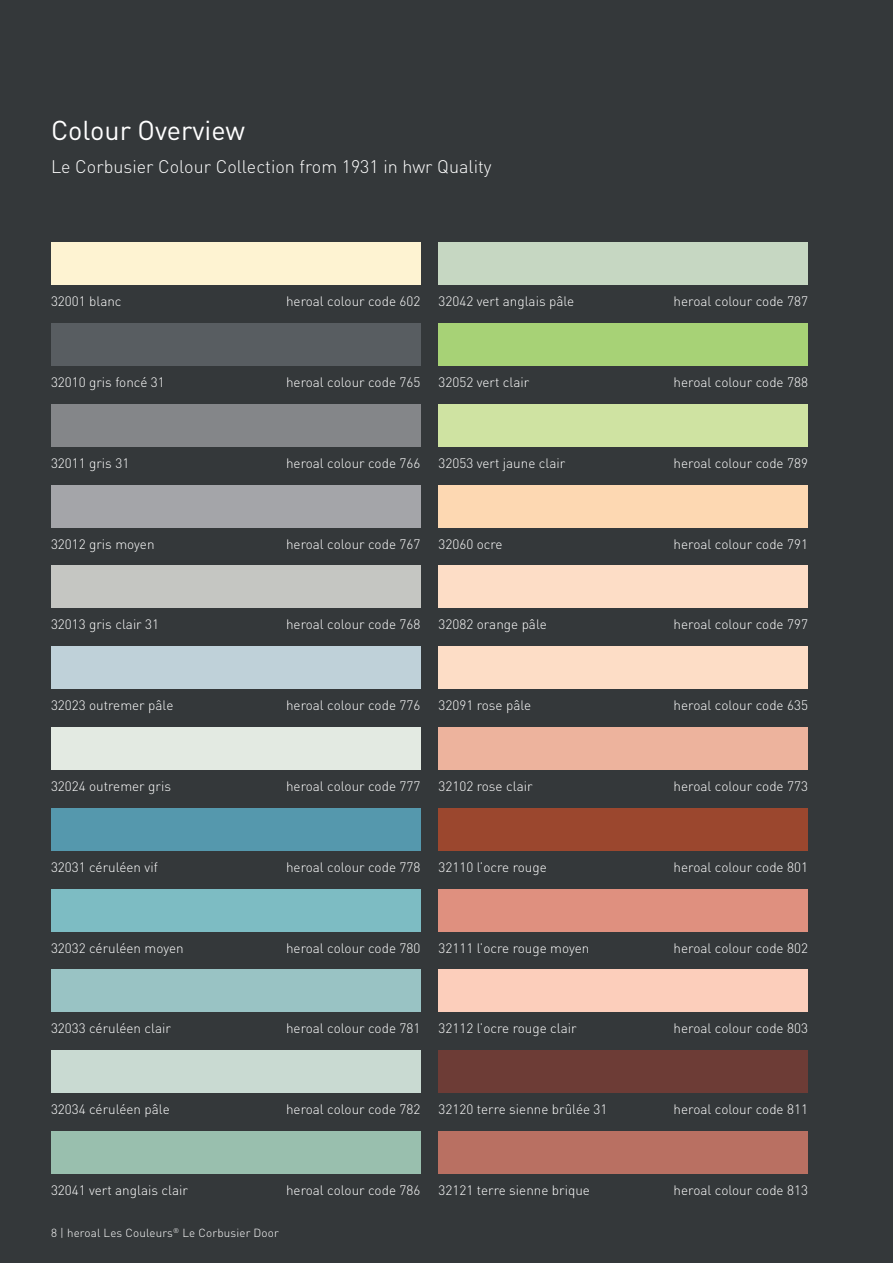
<style>
.page{position:relative;width:893px;height:1263px;background:#34383a}
.page>*{position:absolute;margin:0;border:0;box-sizing:border-box;transform-origin:0 0}
.t1{font:27px "DIN Pro";color:#fff}
.t2{font:300 18px "DIN Pro";color:#fff}
.t3{font:300 13.5px "DIN Pro";color:#fff}
.t4{font:300 11.7px "DIN Pro";letter-spacing:.015em;color:#fff}
</style>
<div class="page">
<div style="left:51px;top:242px;width:369px;height:43px;background:#fef3d2"></div>
<div style="left:51px;top:566px;width:369px;height:42px;background:#c5c6c2"></div>
<div style="left:51px;top:404px;width:369px;height:42px;background:#848689"></div>
<div style="left:51px;top:727px;width:369px;height:43px;background:#e3eae2"></div>
<div style="left:51px;top:969px;width:369px;height:43px;background:#99c3c4"></div>
<div style="left:51px;top:323px;width:369px;height:43px;background:#585d61"></div>
<div style="left:51px;top:646px;width:369px;height:43px;background:#bfd1d9"></div>
<div style="left:51px;top:889px;width:369px;height:42px;background:#7dbcc3"></div>
<div style="left:51px;top:485px;width:369px;height:42px;background:#a4a5a9"></div>
<div style="left:51px;top:808px;width:369px;height:42px;background:#5598ad"></div>
<div style="left:51px;top:1050px;width:369px;height:43px;background:#c9dad2"></div>
<div style="left:51px;top:1131px;width:369px;height:43px;background:#99bfae"></div>
<div style="left:439px;top:485px;width:369px;height:42px;background:#fdd8b2"></div>
<div style="left:439px;top:323px;width:369px;height:43px;background:#a7d276"></div>
<div style="left:439px;top:646px;width:369px;height:43px;background:#fdddc6"></div>
<div style="left:439px;top:889px;width:369px;height:42px;background:#df907f"></div>
<div style="left:439px;top:242px;width:369px;height:43px;background:#c6d7c2"></div>
<div style="left:439px;top:566px;width:369px;height:42px;background:#fdddc6"></div>
<div style="left:439px;top:808px;width:369px;height:42px;background:#9b472e"></div>
<div style="left:439px;top:404px;width:369px;height:42px;background:#cfe3a2"></div>
<div style="left:439px;top:727px;width:369px;height:43px;background:#edb39d"></div>
<div style="left:439px;top:969px;width:369px;height:43px;background:#fccebb"></div>
<div style="left:439px;top:1050px;width:369px;height:43px;background:#6d3c36"></div>
<div style="left:439px;top:1131px;width:369px;height:43px;background:#b97062"></div>
<h1 class="t1" style="left:51px;top:109px;width:196px">Colour Overview</h1>
<h2 class="t2" style="left:51px;top:152px;width:442px">Le Corbusier Colour Collection from 1931 in hwr Quality</h2>
<p class="t3" style="left:51px;top:291px;width:72px">32001 blanc</p>
<p class="t3" style="left:286px;top:291px;width:136px">heroal colour code 602</p>
<p class="t3" style="left:439px;top:291px;width:137px">32042 vert anglais pâle</p>
<p class="t3" style="left:674px;top:291px;width:136px">heroal colour code 787</p>
<p class="t3" style="left:51px;top:372px;width:115px">32010 gris foncé 31</p>
<p class="t3" style="left:286px;top:372px;width:136px">heroal colour code 765</p>
<p class="t3" style="left:439px;top:372px;width:92px">32052 vert clair</p>
<p class="t3" style="left:674px;top:372px;width:136px">heroal colour code 788</p>
<p class="t3" style="left:51px;top:452px;width:80px">32011 gris 31</p>
<p class="t3" style="left:286px;top:452px;width:136px">heroal colour code 766</p>
<p class="t3" style="left:439px;top:452px;width:128px">32053 vert jaune clair</p>
<p class="t3" style="left:674px;top:452px;width:136px">heroal colour code 789</p>
<p class="t3" style="left:51px;top:533px;width:105px">32012 gris moyen</p>
<p class="t3" style="left:286px;top:533px;width:136px">heroal colour code 767</p>
<p class="t3" style="left:439px;top:533px;width:66px">32060 ocre</p>
<p class="t3" style="left:674px;top:533px;width:136px">heroal colour code 791</p>
<p class="t3" style="left:51px;top:614px;width:110px">32013 gris clair 31</p>
<p class="t3" style="left:286px;top:614px;width:136px">heroal colour code 768</p>
<p class="t3" style="left:439px;top:614px;width:110px">32082 orange pâle</p>
<p class="t3" style="left:674px;top:614px;width:136px">heroal colour code 797</p>
<p class="t3" style="left:51px;top:695px;width:124px">32023 outremer pâle</p>
<p class="t3" style="left:286px;top:695px;width:136px">heroal colour code 776</p>
<p class="t3" style="left:439px;top:695px;width:94px">32091 rose pâle</p>
<p class="t3" style="left:674px;top:695px;width:136px">heroal colour code 635</p>
<p class="t3" style="left:51px;top:776px;width:122px">32024 outremer gris</p>
<p class="t3" style="left:286px;top:776px;width:136px">heroal colour code 777</p>
<p class="t3" style="left:439px;top:776px;width:95px">32102 rose clair</p>
<p class="t3" style="left:674px;top:776px;width:136px">heroal colour code 773</p>
<p class="t3" style="left:51px;top:856px;width:108px">32031 céruléen vif</p>
<p class="t3" style="left:286px;top:856px;width:136px">heroal colour code 778</p>
<p class="t3" style="left:439px;top:856px;width:110px">32110 l’ocre rouge</p>
<p class="t3" style="left:674px;top:856px;width:136px">heroal colour code 801</p>
<p class="t3" style="left:51px;top:937px;width:134px">32032 céruléen moyen</p>
<p class="t3" style="left:286px;top:937px;width:136px">heroal colour code 780</p>
<p class="t3" style="left:439px;top:937px;width:152px">32111 l’ocre rouge moyen</p>
<p class="t3" style="left:674px;top:937px;width:136px">heroal colour code 802</p>
<p class="t3" style="left:51px;top:1018px;width:122px">32033 céruléen clair</p>
<p class="t3" style="left:286px;top:1018px;width:136px">heroal colour code 781</p>
<p class="t3" style="left:439px;top:1018px;width:140px">32112 l’ocre rouge clair</p>
<p class="t3" style="left:674px;top:1018px;width:136px">heroal colour code 803</p>
<p class="t3" style="left:51px;top:1099px;width:120px">32034 céruléen pâle</p>
<p class="t3" style="left:286px;top:1099px;width:136px">heroal colour code 782</p>
<p class="t3" style="left:439px;top:1099px;width:170px">32120 terre sienne brûlée 31</p>
<p class="t3" style="left:674px;top:1099px;width:136px">heroal colour code 811</p>
<p class="t3" style="left:51px;top:1180px;width:138px">32041 vert anglais clair</p>
<p class="t3" style="left:286px;top:1180px;width:136px">heroal colour code 786</p>
<p class="t4" style="left:51px;top:1223px;width:229px">8 | heroal Les Couleurs<sup>®</sup> Le Corbusier Door</p>
<p class="t3" style="left:439px;top:1180px;width:153px">32121 terre sienne brique</p>
<p class="t3" style="left:674px;top:1180px;width:136px">heroal colour code 813</p>
</div>
